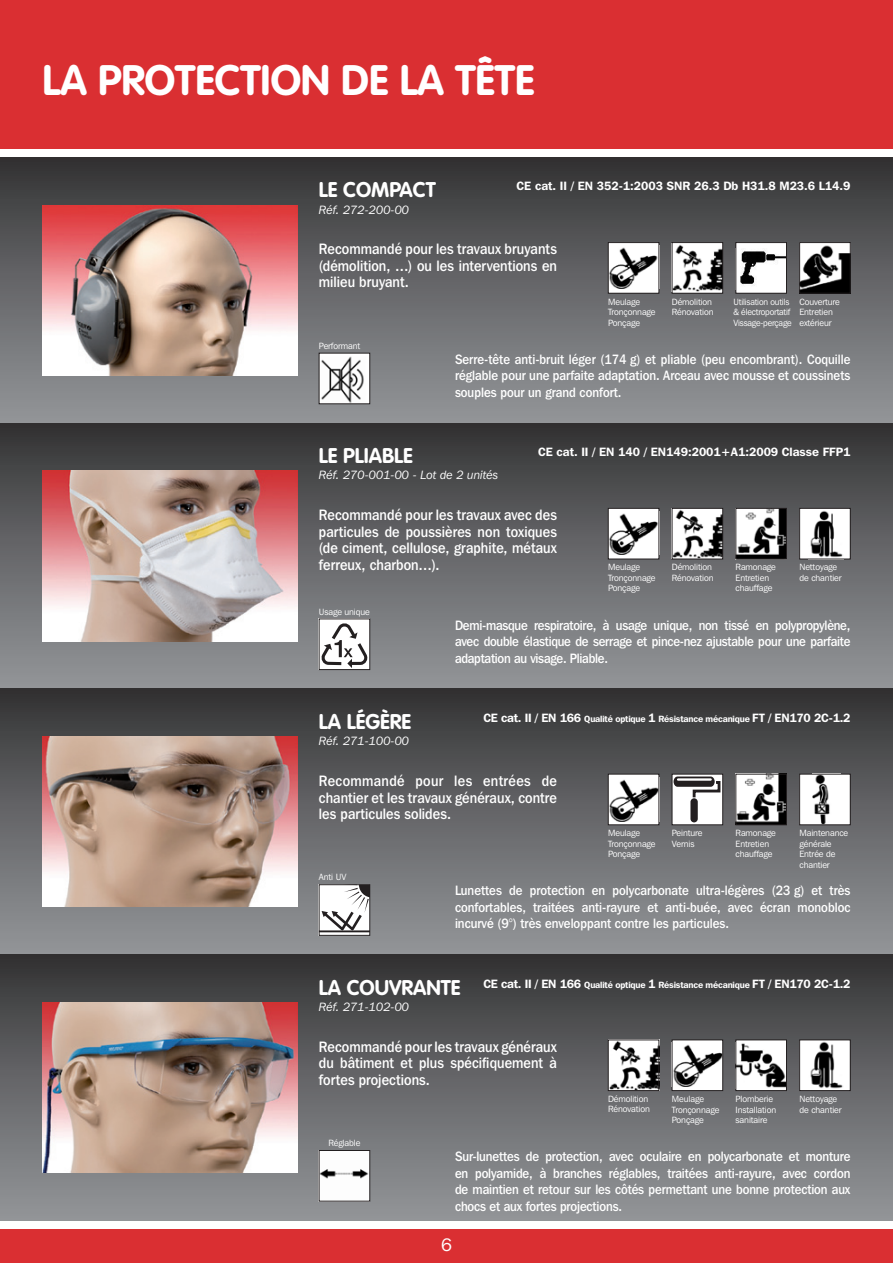
<style>
.page{position:relative;width:893px;height:1263px;background:#fff}
.page>*{position:absolute;margin:0;border:0;box-sizing:border-box;transform-origin:0 0}
.t1{font:700 42px "VAG Rounded";color:#fff}
.t2{font:700 21px "VAG Rounded";color:#fff}
.t3{font:18px "Franklin Gothic IT Cby BT";color:#fff}
.t4{font:500 15px/16.5px "Franklin Gothic IT Cby BT";letter-spacing:.005em;color:#fff;text-align:justify;scale:.9 1}
.t5{font:500 13.5px/16.5px "Franklin Gothic IT Cby BT";letter-spacing:-.005em;color:#fff;text-align:justify;scale:.9 1}
.t6{font:600 12px "Franklin Gothic IT Cby BT";color:#fff}
.t7{font:italic 12px "Franklin Gothic IT Cby BT";color:#fff}
.t8{font:9px/10.5px "Franklin Gothic IT Cby BT";letter-spacing:-.01em;color:#fff}
.t9{font:600 9px "Franklin Gothic IT Cby BT";letter-spacing:-.02em;color:#fff}
.s1{font-size:12px}
</style>
<div class="page">
<div style="left:0;top:1229px;width:893px;height:34px;background:#da2f32"></div>
<div style="left:0;top:0;width:893px;height:149px;background:#da2f32"></div>
<div style="left:0;top:157px;width:893px;height:266px;background:linear-gradient(to bottom,#353436,#96989b)"></div>
<div style="left:0;top:423px;width:893px;height:266px;background:linear-gradient(to bottom,#353436,#96989c)"></div>
<div style="left:0;top:689px;width:893px;height:266px;background:linear-gradient(to bottom,#363536,#95989b)"></div>
<div style="left:0;top:955px;width:893px;height:265px;background:linear-gradient(to bottom,#363536,#96989b)"></div>
<img style="left:43px;top:205px;width:255px;height:170px">
<img style="left:43px;top:471px;width:255px;height:170px">
<img style="left:43px;top:737px;width:255px;height:170px">
<img style="left:43px;top:1002px;width:255px;height:170px">
<img style="left:610px;top:1042px;width:47px;height:47px">
<div style="left:608px;top:1040px;width:51px;height:51px;border:1px solid #231f20"></div>
<img style="left:674px;top:510px;width:47px;height:47px">
<div style="left:672px;top:508px;width:51px;height:51px;border:1px solid #231f20"></div>
<img style="left:674px;top:244px;width:47px;height:47px">
<div style="left:672px;top:242px;width:51px;height:51px;border:1px solid #231f20"></div>
<div style="left:319px;top:353px;width:51px;height:51px;background:#fff"></div>
<img style="left:321px;top:356px;width:43px;height:46px">
<div style="left:319px;top:619px;width:51px;height:51px;background:#fff"></div>
<svg style="left:321px;top:624px;width:47px;height:44px"></svg>
<div style="left:319px;top:619px;width:51px;height:51px;border:1px solid #231f20"></div>
<svg style="left:321px;top:886px;width:47px;height:47px"></svg>
<div style="left:319px;top:884px;width:51px;height:51px;border:1px solid #231f20"></div>
<img style="left:321px;top:1152px;width:47px;height:47px">
<div style="left:319px;top:1150px;width:51px;height:51px;border:1px solid #231f20"></div>
<div style="left:672px;top:774px;width:51px;height:51px;background:#fff"></div>
<div style="left:690px;top:798px;width:8px;height:24px;background:#231f20;border-radius:4px"></div>
<svg style="left:674px;top:776px;width:47px;height:24px"></svg>
<hr style="left:677px;top:778px;width:35px;height:3px;background:#fff">
<div style="left:672px;top:1040px;width:51px;height:50px;background:#fff"></div>
<img style="left:674px;top:1044px;width:47px;height:43px">
<div style="left:672px;top:1040px;width:51px;height:51px;border:1px solid #231f20"></div>
<div style="left:608px;top:774px;width:51px;height:51px;background:#fff"></div>
<img style="left:610px;top:779px;width:47px;height:43px">
<div style="left:608px;top:508px;width:51px;height:51px;background:#fff"></div>
<img style="left:610px;top:513px;width:47px;height:41px">
<div style="left:608px;top:508px;width:51px;height:51px;border:1px solid #231f20"></div>
<div style="left:608px;top:243px;width:51px;height:50px;background:#fff"></div>
<img style="left:610px;top:247px;width:47px;height:41px">
<div style="left:608px;top:242px;width:51px;height:51px;border:1px solid #231f20"></div>
<div style="left:736px;top:243px;width:50px;height:50px;background:#fff"></div>
<img style="left:740px;top:250px;width:45px;height:36px">
<div style="left:736px;top:242px;width:51px;height:51px;border:1px solid #231f20"></div>
<img style="left:738px;top:510px;width:47px;height:47px">
<div style="left:736px;top:508px;width:51px;height:51px;border:1px solid #231f20"></div>
<img style="left:738px;top:776px;width:47px;height:47px">
<div style="left:736px;top:774px;width:51px;height:51px;border:1px solid #231f20"></div>
<img style="left:738px;top:1043px;width:47px;height:46px">
<div style="left:736px;top:1040px;width:51px;height:51px;border:1px solid #231f20"></div>
<img style="left:801px;top:244px;width:47px;height:47px">
<div style="left:799px;top:242px;width:51px;height:51px;border:1px solid #231f20"></div>
<div style="left:800px;top:774px;width:50px;height:51px;background:#fff"></div>
<img style="left:812px;top:776px;width:18px;height:47px">
<div style="left:799px;top:774px;width:51px;height:51px;border:1px solid #231f20"></div>
<div style="left:800px;top:1040px;width:50px;height:50px;background:#fff"></div>
<img style="left:810px;top:1042px;width:33px;height:47px">
<div style="left:799px;top:1040px;width:51px;height:51px;border:1px solid #231f20"></div>
<div style="left:800px;top:508px;width:50px;height:51px;background:#fff"></div>
<img style="left:810px;top:510px;width:33px;height:47px">
<div style="left:799px;top:508px;width:51px;height:51px;border:1px solid #231f20"></div>
<h1 class="t1" style="left:43px;top:56px;width:80px">LA PROTECTION</h1>
<h1 class="t1" style="left:341px;top:56px;width:136px">DELATÊTE</h1>
<h2 class="t2" style="left:319px;top:177px;width:118px">LE COMPACT</h2>
<p class="t7" style="left:319px;top:202px;width:92px">Réf. 272-200-00</p>
<p class="t6" style="left:517px;top:179px;width:335px">CE cat. II / EN 352-1:2003 SNR 26.3 Db H31.8 M23.6 L14.9</p>
<p class="t4" style="left:319px;top:241px;width:266px">Recommandé pour les travaux bruyants (démolition, …) ou les interventions en milieu bruyant.</p>
<p class="t8" style="left:319px;top:340px;width:43px">Performant</p>
<p class="t8" style="left:608px;top:296px;width:49px">Meulage<br>Tronçonnage<br>Ponçage</p>
<p class="t8" style="left:672px;top:296px;width:43px">Démolition<br>Rénovation</p>
<p class="t8" style="left:733px;top:296px;width:60px">Utilisation outils &amp; électroportatif<br>Vissage-perçage</p>
<p class="t8" style="left:799px;top:296px;width:42px">Couverture<br>Entretien extérieur</p>
<p class="t5" style="left:455px;top:351px;width:441px">Serre-tête anti-bruit léger (174 g) et pliable (peu encombrant). Coquille réglable pour une parfaite adaptation. Arceau avec mousse et coussinets souples pour un grand confort.</p>
<h2 class="t2" style="left:319px;top:443px;width:95px">LE PLIABLE</h2>
<p class="t7" style="left:319px;top:468px;width:181px">Réf. 270-001-00 - Lot de 2 unités</p>
<p class="t6" style="left:538px;top:444px;width:314px">CE cat. II / EN 140 / EN149:2001+A1:2009 Classe FFP1</p>
<p class="t4" style="left:319px;top:506px;width:266px">Recommandé pour les travaux avec des particules de poussières non toxiques (de ciment, cellulose, graphite, métaux ferreux, charbon…).</p>
<p class="t8" style="left:319px;top:606px;width:53px">Usage unique</p>
<p class="t8" style="left:608px;top:562px;width:49px">Meulage<br>Tronçonnage<br>Ponçage</p>
<p class="t8" style="left:672px;top:562px;width:43px">Démolition<br>Rénovation</p>
<p class="t8" style="left:736px;top:562px;width:42px">Ramonage<br>Entretien chauffage</p>
<p class="t8" style="left:799px;top:562px;width:44px">Nettoyage de chantier</p>
<h2 class="t2" style="left:319px;top:709px;width:94px">LA LÉGÈRE</h2>
<p class="t7" style="left:319px;top:734px;width:92px">Réf. 271-100-00</p>
<p class="t5" style="left:455px;top:616px;width:441px">Demi-masque respiratoire, à usage unique, non tissé en polypropylène, avec double élastique de serrage et pince-nez ajustable pour une parfaite adaptation au visage. Pliable.</p>
<p class="t9" style="left:483px;top:713px;width:368px"><span class="s1">CE cat. II / EN 166</span> Qualité optique <span class="s1">1</span> Résistance mécanique <span class="s1">FT / EN170 2C-1.2</span></p>
<p class="t4" style="left:319px;top:772px;width:266px">Recommandé pour les entrées de chantier et les travaux généraux, contre les particules solides.</p>
<p class="t8" style="left:319px;top:872px;width:29px">Anti UV</p>
<p class="t8" style="left:608px;top:827px;width:49px">Meulage<br>Tronçonnage<br>Ponçage</p>
<p class="t8" style="left:672px;top:828px;width:32px">Peinture<br>Vernis</p>
<p class="t8" style="left:736px;top:827px;width:42px">Ramonage<br>Entretien chauffage</p>
<p class="t8" style="left:799px;top:828px;width:50px">Maintenance générale<br>Entrée de chantier</p>
<p class="t5" style="left:455px;top:882px;width:441px">Lunettes de protection en polycarbonate ultra-légères (23 g) et très confortables, traitées anti-rayure et anti-buée, avec écran monobloc incurvé (9°) très enveloppant contre les particules.</p>
<h2 class="t2" style="left:319px;top:975px;width:143px">LA COUVRANTE</h2>
<p class="t7" style="left:319px;top:999px;width:92px">Réf. 271-102-00</p>
<p class="t9" style="left:483px;top:979px;width:368px"><span class="s1">CE cat. II / EN 166</span> Qualité optique <span class="s1">1</span> Résistance mécanique <span class="s1">FT / EN170 2C-1.2</span></p>
<p class="t4" style="left:319px;top:1038px;width:266px">Recommandé pour les travaux généraux du bâtiment et plus spécifiquement à fortes projections.</p>
<p class="t8" style="left:328px;top:1137px;width:34px">Réglable</p>
<p class="t8" style="left:608px;top:1093px;width:43px">Démolition<br>Rénovation</p>
<p class="t8" style="left:672px;top:1093px;width:49px">Meulage<br>Tronçonnage<br>Ponçage</p>
<p class="t8" style="left:736px;top:1093px;width:42px">Plomberie<br>Installation sanitaire</p>
<p class="t8" style="left:799px;top:1093px;width:44px">Nettoyage de chantier</p>
<p class="t5" style="left:455px;top:1148px;width:441px">Sur-lunettes de protection, avec oculaire en polycarbonate et monture en polyamide, à branches réglables, traitées anti-rayure, avec cordon de maintien et retour sur les côtés permettant une bonne protection aux chocs et aux fortes projections.</p>
<h3 class="t3" style="left:441px;top:1233px;width:12px">6</h3>
</div>
